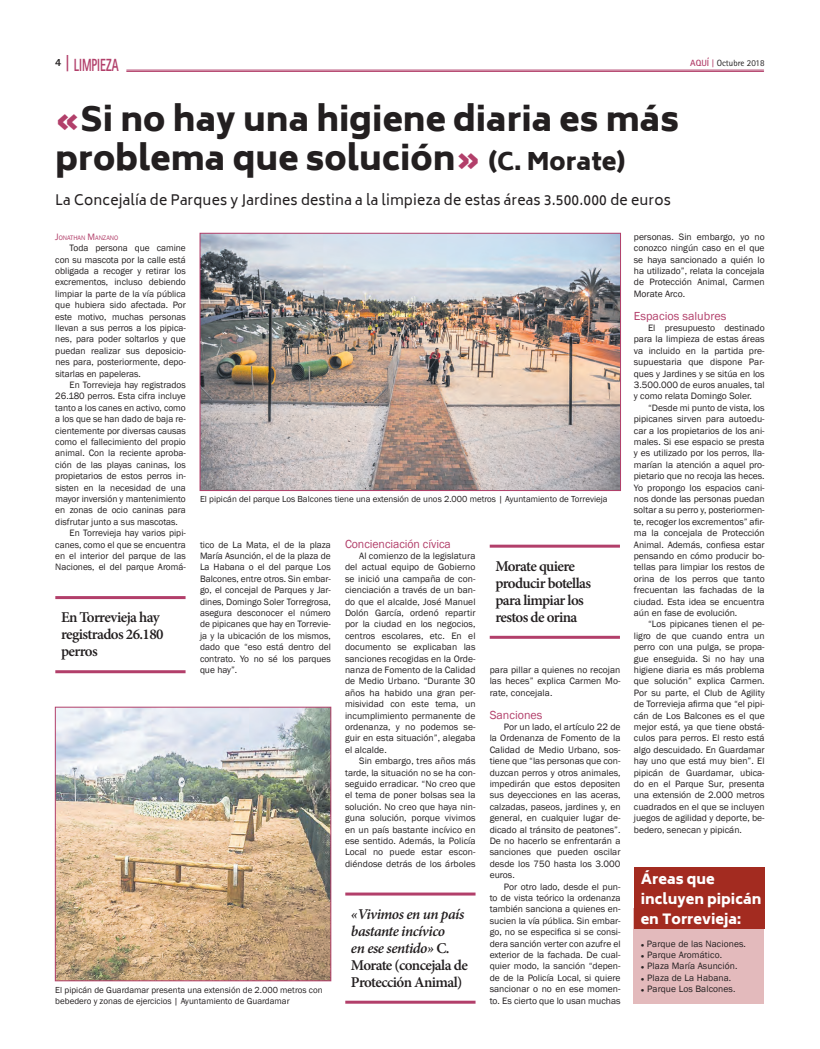
<style>
.page{position:relative;width:820px;height:1049px;background:#fff}
.page>*{position:absolute;margin:0;border:0;box-sizing:border-box;transform-origin:0 0}
.t1{font:900 33px/39.6px "Biryani";color:#231f20}
.t2{font:800 17.6px "Rotis Sans Serif Std";color:#b23f6a;scale:.64 1}
.t3{font:600 15px/17px "Minion Pro";letter-spacing:-.04em;color:#231f20}
.t4{font:italic 600 15px/17px "Minion Pro";letter-spacing:-.03em;color:#231f20}
.t5{font:14px "Biryani";letter-spacing:.01em;color:#231f20}
.t6{font:900 14px/20px "Biryani";color:#fff}
.t7{font:12px "Franklin Gothic";color:#b23f6a}
.t8{font:800 11px "Rotis Sans Serif Std";color:#231f20}
.t9{font:9.5px/11.4px "Franklin Gothic";color:#231f20;text-align:justify}
.t10{font:9px/10.8px "Franklin Gothic";color:#231f20}
.t11{font:9px "Rotis Sans Serif Std";color:#231f20}
.t12{font:6.7px "Franklin Gothic";letter-spacing:-.01em;color:#b23f6a}
.s1{font-size:18.2px}
.s2{font-weight:700;color:#b23f6a}
.s3{font-family:"Rotis Serif Std";font-weight:700;color:#b23f6a}
.s4{color:#b23f6a}
.s5{font-size:24px}
.s6{font-size:9.5px}
.s7{font-style:normal}
.s8{font-family:"Arial";font-size:6px}
</style>
<div class="page">
<hr style="left:127px;top:70px;width:636px;height:1px;background:#b23f6a">
<hr style="left:127px;top:71px;width:636px;height:1px;background:#b23f6a">
<div style="left:633px;top:908px;width:130px;height:95px;background:#e3babc"></div>
<div style="left:633px;top:867px;width:131px;height:61px;background:#a32b20"></div>
<hr style="left:55px;top:596px;width:130px;height:3px;background:#b23f6a">
<hr style="left:55px;top:670px;width:130px;height:3px;background:#b23f6a">
<hr style="left:489px;top:545px;width:130px;height:3px;background:#b23f6a">
<hr style="left:489px;top:636px;width:130px;height:3px;background:#b23f6a">
<hr style="left:345px;top:892px;width:130px;height:3px;background:#b23f6a">
<hr style="left:345px;top:1001px;width:130px;height:3px;background:#b23f6a">
<img style="left:201px;top:235px;width:417px;height:254px">
<div style="left:199px;top:233px;width:421px;height:258px;border:1px solid #b23f6a"></div>
<img style="left:57px;top:709px;width:272px;height:270px">
<div style="left:55px;top:707px;width:276px;height:274px;border:1px solid #b23f6a"></div>
<h2 class="t2" style="left:66px;top:54px;width:84px"><span class="s1">|</span> LIMPIEZA</h2>
<p class="t8" style="left:55px;top:55px;width:8px">4</p>
<p class="t11" style="left:690px;top:58px;width:76px"><span class="s2">AQUÍ</span> <span class="s3">|</span> Octubre 2018</p>
<h1 class="t1" style="left:55px;top:99px;width:625px"><span class="s4">«</span>Si no hay una higiene diaria es más problema que solución<span class="s4">»</span> <span class="s5">(C. Morate)</span></h1>
<h3 class="t5" style="left:55px;top:192px;width:616px">La Concejalía de Parques y Jardines destina a la limpieza de estas áreas 3.500.000 de euros</h3>
<p class="t12" style="left:55px;top:233px;width:64px"><span class="s6">J</span>ONATHAN <span class="s6">M</span>ANZANO</p>
<p class="t9" style="left:55px;top:242px;width:132px;text-indent:14px">Toda persona que camine con su mascota por la calle está obligada a recoger y retirar los excrementos, incluso debiendo limpiar la parte de la vía pública que hubiera sido afectada. Por este motivo, muchas personas llevan a sus perros a los pipica&shy;nes, para poder soltarlos y que puedan realizar sus deposicio&shy;nes para, posteriormente, depo&shy;sitarlas en papeleras.</p>
<p class="t9" style="left:69px;top:379px;width:118px">En Torrevieja hay registrados</p>
<p class="t9" style="left:55px;top:391px;width:132px">26.180 perros. Esta cifra incluye</p>
<p class="t9" style="left:55px;top:402px;width:132px">tanto a los canes en activo, como</p>
<p class="t9" style="left:55px;top:413px;width:132px">a los que se han dado de baja re-</p>
<p class="t9" style="left:55px;top:425px;width:132px">cientemente por diversas causas</p>
<p class="t9" style="left:55px;top:436px;width:132px">como el fallecimiento del propio</p>
<p class="t9" style="left:55px;top:448px;width:132px">animal. Con la reciente aproba-</p>
<p class="t9" style="left:55px;top:459px;width:132px">ción de las playas caninas, los</p>
<p class="t9" style="left:55px;top:470px;width:132px">propietarios de estos perros in-</p>
<p class="t9" style="left:55px;top:482px;width:132px">sisten en la necesidad de una</p>
<p class="t9" style="left:55px;top:493px;width:132px">mayor inversión y mantenimiento</p>
<p class="t9" style="left:55px;top:505px;width:132px">en zonas de ocio caninas para</p>
<p class="t9" style="left:55px;top:516px;width:124px">disfrutar junto a sus mascotas.</p>
<p class="t9" style="left:69px;top:527px;width:118px">En Torrevieja hay varios pipi-</p>
<p class="t9" style="left:55px;top:539px;width:132px">canes, como el que se encuentra</p>
<p class="t9" style="left:55px;top:550px;width:132px">en el interior del parque de las</p>
<p class="t9" style="left:55px;top:562px;width:132px">Naciones, el del parque Aromá-</p>
<p class="t10" style="left:200px;top:494px;width:409px">El pipicán del parque Los Balcones tiene una extensión de unos 2.000 metros | Ayuntamiento de Torrevieja</p>
<p class="t7" style="left:345px;top:536px;width:107px">Concienciación cívica</p>
<p class="t9" style="left:345px;top:550px;width:132px;text-indent:14px">Al comienzo de la legislatura del actual equipo de Gobierno se inició una campaña de con&shy;cienciación a través de un ban&shy;do que el alcalde, José Manuel Dolón García, ordenó repartir por la ciudad en los negocios, centros escolares, etc. En el documento se explicaban las sanciones recogidas en la Orde&shy;nanza de Fomento de la Calidad de Medio Urbano. “Durante 30 años ha habido una gran per&shy;misividad con este tema, un incumplimiento permanente de ordenanza, y no podemos se&shy;guir en esta situación”, alegaba el alcalde.</p>
<p class="t9" style="left:345px;top:755px;width:132px;text-indent:14px">Sin embargo, tres años más tarde, la situación no se ha con&shy;seguido erradicar. “No creo que el tema de poner bolsas sea la solución. No creo que haya nin&shy;guna solución, porque vivimos en un país bastante incívico en ese sentido. Además, la Policía Local no puede estar escon&shy;diéndose detrás de los árboles</p>
<p class="t9" style="left:200px;top:539px;width:132px">tico de La Mata, el de la plaza María Asunción, el de la plaza de La Habana o el del parque Los Balcones, entre otros. Sin embar&shy;go, el concejal de Parques y Jar&shy;dines, Domingo Soler Torregrosa, asegura desconocer el número de pipicanes que hay en Torrevie&shy;ja y la ubicación de los mismos, dado que “eso está dentro del contrato. Yo no sé los parques que hay”.</p>
<h3 class="t3" style="left:495px;top:557px;width:97px">Morate quiere producir botellas para limpiar los restos de orina</h3>
<h3 class="t3" style="left:61px;top:609px;width:104px">En Torrevieja hay registrados 26.180 perros</h3>
<p class="t9" style="left:489px;top:664px;width:132px">para pillar a quienes no recojan las heces” explica Carmen Mo&shy;rate, concejala.</p>
<p class="t7" style="left:489px;top:707px;width:54px">Sanciones</p>
<p class="t9" style="left:489px;top:721px;width:132px;text-indent:14px">Por un lado, el artículo 22 de la Ordenanza de Fomento de la Calidad de Medio Urbano, sos&shy;tiene que “las personas que con&shy;duzcan perros y otros animales, impedirán que estos depositen sus deyecciones en las aceras, calzadas, paseos, jardines y, en general, en cualquier lugar de&shy;dicado al trá nsito de peatones”.<br>De no hacerlo se enfrentarán a sanciones que pueden oscilar desde los 750 hasta los 3.000 euros.</p>
<p class="t9" style="left:489px;top:881px;width:132px;text-indent:14px">Por otro lado, desde el pun&shy;to de vista teórico la ordenanza también sanciona a quienes en&shy;sucien la vía pública. Sin embar&shy;go, no se especifica si se consi&shy;dera sanción verter con azufre el exterior de la fachada. De cual&shy;quier modo, la sanción “depen&shy;de de la Policía Local, si quiere sancionar o no en ese momen&shy;to. Es cierto que lo usan muchas</p>
<h3 class="t4" style="left:351px;top:905px;width:118px">«Vivimos en un país bastante incívico<br>en ese sentido» <span class="s7">C.<br>Morate (concejala de<br>Protección Animal)</span></h3>
<p class="t10" style="left:55px;top:984px;width:269px">El pipicán de Guardamar presenta una extensión de 2.000 metros con bebedero y zonas de ejercicios | Ayuntamiento de Guardamar</p>
<p class="t9" style="left:633px;top:231px;width:132px">personas. Sin embargo, yo no conozco ningún caso en el que se haya sancionado a quién lo ha utilizado”, relata la concejala de Protección Animal, Carmen Morate Arco.</p>
<p class="t7" style="left:633px;top:308px;width:94px">Espacios salubres</p>
<p class="t9" style="left:633px;top:322px;width:132px;text-indent:14px">El presupuesto destinado para la limpieza de estas áreas va incluido en la partida pre&shy;supuestaria que dispone Par&shy;ques y Jardines y se sitúa en los 3.500.000 de euros anuales, tal y como relata Domingo Soler.</p>
<p class="t9" style="left:633px;top:402px;width:132px;text-indent:14px">“Desde mi punto de vista, los pipicanes sirven para autoedu&shy;car a los propietarios de los ani&shy;males. Si ese espacio se presta y es utilizado por los perros, lla&shy;marían la atención a aquel pro&shy;pietario que no recoja las heces.<br>Yo propongo los espacios cani&shy;nos donde las personas puedan soltar a su perro y, posteriormen&shy;te, recoger los excrementos” afir&shy;ma la concejala de Protección Animal. Además, confiesa estar pensando en cómo producir bo&shy;tellas para limpiar los restos de orina de los perros que tanto frecuentan las fachadas de la ciudad. Esta idea se encuentra aún en fase de evolución.</p>
<p class="t9" style="left:633px;top:619px;width:132px;text-indent:14px">“Los pipicanes tienen el pe&shy;ligro de que cuando entra un perro con una pulga, se propa&shy;gue enseguida. Si no hay una higiene diaria es más problema que solución” explica Carmen.<br>Por su parte, el Club de Agility de Torrevieja afirma que “el pipi&shy;cán de Los Balcones es el que mejor está, ya que tiene obstá&shy;culos para perros. El resto está algo descuidado. En Guardamar hay uno que está muy bien”. El pipicán de Guardamar, ubica&shy;do en el Parque Sur, presenta una extensión de 2.000 metros cuadrados en el que se incluyen juegos de agilidad y deporte, be&shy;bedero, senecan y pipicán.</p>
<h3 class="t6" style="left:640px;top:869px;width:122px">Áreas que incluyen pipicán en Torrevieja:</h3>
<p class="t9" style="left:640px;top:938px;width:107px"><span class="s8">●</span> Parque de las Naciones.</p>
<p class="t9" style="left:640px;top:949px;width:83px"><span class="s8">●</span> Parque Aromático.</p>
<p class="t9" style="left:640px;top:961px;width:98px"><span class="s8">●</span> Plaza María Asunción.</p>
<p class="t9" style="left:640px;top:972px;width:92px"><span class="s8">●</span> Plaza de La Habana.</p>
<p class="t9" style="left:640px;top:983px;width:96px"><span class="s8">●</span> Parque Los Balcones.</p>
</div>
